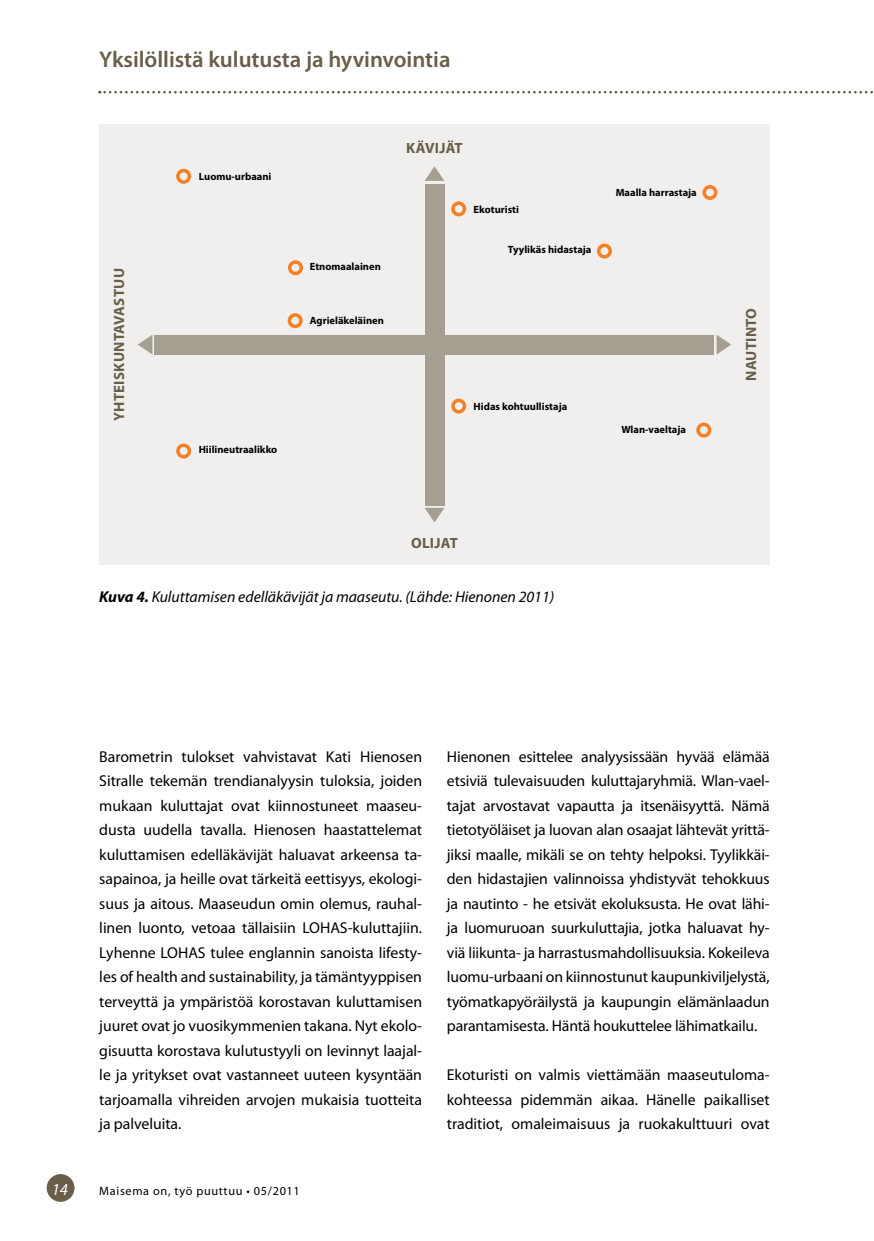
<style>
.page{position:relative;width:874px;height:1241px;background:#fff}
.page>*{position:absolute;margin:0;border:0;box-sizing:border-box;transform-origin:0 0}
.t1{font:600 22.75px "Myriad Pro";color:#695e4a}
.t2{font:italic 16.62px "Myriad Pro";color:#fff}
.t3{font:15.75px/24.5px "Myriad Pro";color:#000;text-align:justify}
.t4{font:italic 15.75px "Myriad Pro";color:#000}
.t5{font:700 14.88px "Myriad Pro";letter-spacing:.02em;color:#695e4a}
.t6{font:12.25px "Myriad Pro";letter-spacing:.055em;color:#000}
.t7{font:700 10.5px "Myriad Pro";color:#000}
.s1{font-weight:700}
</style>
<div class="page">
<div style="left:47px;top:1173px;width:27px;height:28px;background:#695e4a;border-radius:50%"></div>
<svg style="left:99px;top:91px;width:774px;height:2px"></svg>
<div style="left:99px;top:124px;width:670px;height:441px;background:#f0efed"></div>
<div style="left:424px;top:184px;width:20px;height:321px;background:#a59f92"></div>
<svg style="left:424px;top:166px;width:20px;height:15px"></svg>
<svg style="left:425px;top:507px;width:19px;height:15px"></svg>
<div style="left:155px;top:334px;width:558px;height:20px;background:#a59f92"></div>
<svg style="left:716px;top:335px;width:14px;height:19px"></svg>
<svg style="left:138px;top:335px;width:14px;height:19px"></svg>
<div style="left:702px;top:185px;width:15px;height:15px;border:4px solid #f58025;border-radius:50%"></div>
<div style="left:596px;top:243px;width:15px;height:15px;border:4px solid #f58025;border-radius:50%"></div>
<div style="left:696px;top:422px;width:15px;height:15px;border:4px solid #f58025;border-radius:50%"></div>
<div style="left:288px;top:260px;width:15px;height:15px;border:4px solid #f58025;border-radius:50%"></div>
<div style="left:176px;top:169px;width:15px;height:15px;border:4px solid #f58025;border-radius:50%"></div>
<div style="left:287px;top:313px;width:15px;height:15px;border:4px solid #f58025;border-radius:50%"></div>
<div style="left:451px;top:201px;width:15px;height:15px;border:4px solid #f58025;border-radius:50%"></div>
<div style="left:451px;top:398px;width:15px;height:15px;border:4px solid #f58025;border-radius:50%"></div>
<div style="left:176px;top:443px;width:15px;height:15px;border:4px solid #f58025;border-radius:50%"></div>
<h1 class="t1" style="left:99px;top:46px;width:352px">Yksilöllistä kulutusta ja hyvinvointia</h1>
<p class="t5" style="left:111px;top:421px;width:154px;rotate:-90deg">Yhteiskuntavastuu</p>
<p class="t7" style="left:199px;top:171px;width:74px">Luomu-urbaani</p>
<p class="t7" style="left:199px;top:444px;width:80px">Hiilineutraalikko</p>
<p class="t7" style="left:310px;top:260px;width:72px">Etnomaalainen</p>
<p class="t7" style="left:310px;top:315px;width:75px">Agrieläkeläinen</p>
<p class="t5" style="left:406px;top:139px;width:55px">Kävijät</p>
<p class="t7" style="left:473px;top:203px;width:47px">Ekoturisti</p>
<p class="t7" style="left:507px;top:244px;width:85px">Tyylikäs hidastaja</p>
<p class="t7" style="left:615px;top:187px;width:83px">Maalla harrastaja</p>
<p class="t7" style="left:473px;top:400px;width:95px">Hidas kohtuullistaja</p>
<p class="t7" style="left:621px;top:423px;width:66px">Wlan-vaeltaja</p>
<p class="t5" style="left:411px;top:534px;width:46px">Olijat</p>
<p class="t4" style="left:99px;top:588px;width:456px"><span class="s1">Kuva 4.</span> Kuluttamisen edelläkävijät ja maaseutu. (Lähde: Hienonen 2011)</p>
<p class="t5" style="left:742px;top:381px;width:74px;rotate:-90deg">nautinto</p>
<p class="t3" style="left:99px;top:744px;width:324px">Barometrin tulokset vahvistavat Kati Hienosen Sitralle tekemän trendianalyysin tuloksia, joiden mukaan kuluttajat ovat kiinnostuneet maaseu&shy;dusta uudella tavalla. Hienosen haastattelemat kuluttamisen edelläkävijät haluavat arkeensa ta&shy;sapainoa, ja heille ovat tärkeitä eettisyys, ekologi&shy;suus ja aitous. Maaseudun omin olemus, rauhal&shy;linen luonto, vetoaa tällaisiin LOHAS-kuluttajiin.<br>Lyhenne LOHAS tulee englannin sanoista lifesty&shy;les of health and sustainability, ja tämäntyyppisen terveyttä ja ympäristöä korostavan kuluttamisen juuret ovat jo vuosikymmenien takana. Nyt ekolo&shy;gisuutta korostava kulutustyyli on levinnyt laajal&shy;le ja yritykset ovat vastanneet uuteen kysyntään tarjoamalla vihreiden arvojen mukaisia tuotteita ja palveluita.</p>
<p class="t3" style="left:446px;top:744px;width:324px">Hienonen esittelee analyysissään hyvää elämää etsiviä tulevaisuuden kuluttajaryhmiä. Wlan-vael&shy;tajat arvostavat vapautta ja itsenäisyyttä. Nämä tietotyöläiset ja luovan alan osaajat lähtevät yrittä&shy;jiksi maalle, mikäli se on tehty helpoksi. Tyylikkäi&shy;den hidastajien valinnoissa yhdistyvät tehokkuus ja nautinto - he etsivät ekoluksusta. He ovat lähi&shy;ja luomuruoan suurkuluttajia, jotka haluavat hy&shy;viä liikunta- ja harrastusmahdollisuuksia. Kokeileva luomu-urbaani on kiinnostunut kaupunkiviljelystä, työmatkapyöräilystä ja kaupungin elämänlaadun parantamisesta. Häntä houkuttelee lähimatkailu.</p>
<p class="t3" style="left:446px;top:1062px;width:324px">Ekoturisti on valmis viettämään maaseutuloma&shy;kohteessa pidemmän aikaa. Hänelle paikalliset traditiot, omaleimaisuus ja ruokakulttuuri ovat</p>
<p class="t2" style="left:52px;top:1179px;width:18px">14</p>
<p class="t6" style="left:99px;top:1183px;width:202px">Maisema on, työ puuttuu • 05/2011</p>
</div>
